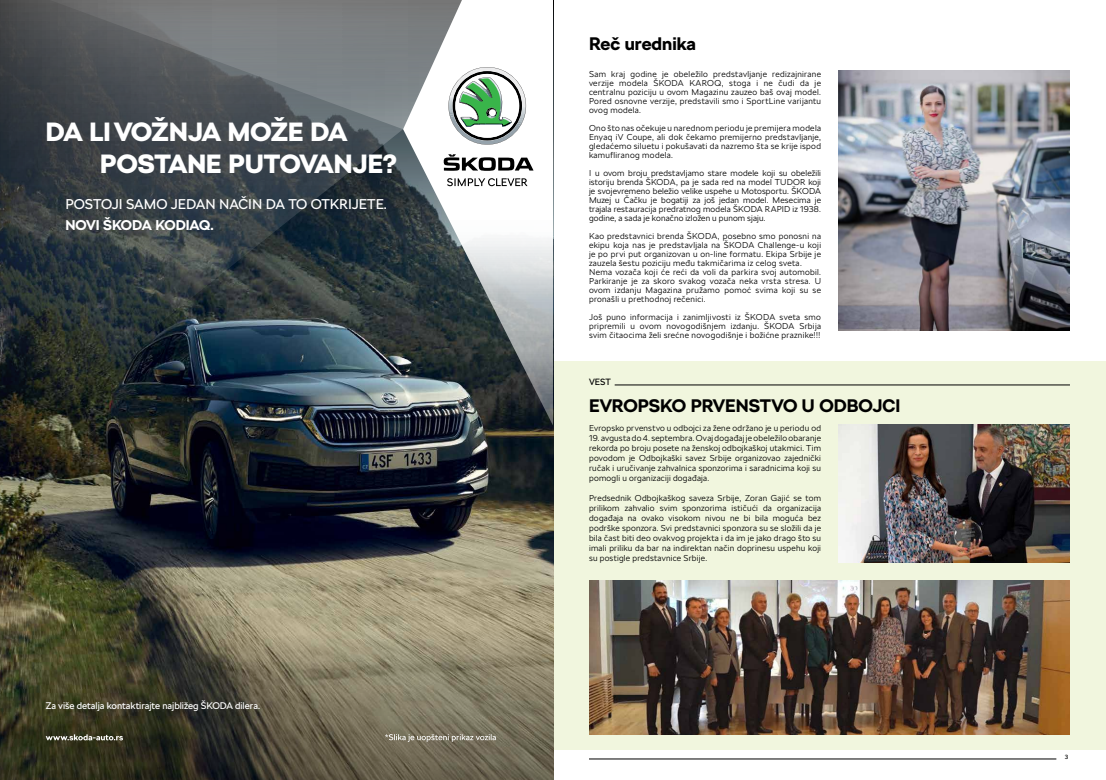
<style>
.page{position:relative;width:1106px;height:780px;background:#fff}
.page>*{position:absolute;margin:0;border:0;box-sizing:border-box;transform-origin:0 0}
.t1{font:900 26.2px/31.5px "SKODA Next";color:#fff}
.t2{font:700 18px "SKODA Next";color:#000}
.t3{font:14.1px "SKODA Next";color:#fff}
.t4{font:700 14.1px "SKODA Next";color:#fff}
.t5{font:9.6px "SKODA Next";letter-spacing:-.005em;color:#fff}
.t6{font:9px "SKODA Next";color:#000}
.t7{font:300 8.5px/9px "SKODA Next";letter-spacing:.035em;color:#000;text-align:justify}
.t8{font:6px "SKODA Next";color:#000}
</style>
<div class="page">
<hr style="left:589px;top:758px;width:467px;height:1px;background:#000">
<div style="left:552px;top:361px;width:554px;height:388px;background:#f1f6de"></div>
<img style="left:838px;top:70px;width:232px;height:260px">
<hr style="left:614px;top:384px;width:456px;height:1px;background:#000">
<img style="left:589px;top:580px;width:481px;height:154px">
<img style="left:838px;top:424px;width:232px;height:138px">
<img style="left:0;top:425px;width:553px;height:192px">
<img style="left:0;top:130px;width:473px;height:334px">
<svg style="left:0;top:0;width:403px;height:130px;background:#5e6366"></svg>
<svg style="left:403px;top:0;width:150px;height:425px"></svg>
<svg style="left:448px;top:67px;width:78px;height:78px"></svg>
<div style="left:489px;top:109px;width:7px;height:7px;background:#fff;border-radius:50%"></div>
<svg style="left:444px;top:154px;width:89px;height:17px"></svg>
<svg style="left:447px;top:178px;width:80px;height:8px"></svg>
<svg style="left:0;top:617px;width:553px;height:163px;background:#625d48"></svg>
<svg style="left:46px;top:734px;width:77px;height:6px"></svg>
<svg style="left:385px;top:734px;width:111px;height:8px"></svg>
<svg style="left:0;top:776px;width:4px;height:4px"></svg>
<h1 class="t1" style="left:100px;top:116px;width:298px;text-indent:-54px">DA LI VOŽNJA MOŽE DA<br>POSTANE PUTOVANJE?</h1>
<h3 class="t3" style="left:65px;top:196px;width:323px">POSTOJI SAMO JEDAN NAČIN DA TO OTKRIJETE.</h3>
<h3 class="t4" style="left:65px;top:216px;width:150px">NOVI ŠKODA KODIAQ.</h3>
<p class="t5" style="left:46px;top:699px;width:216px">Za više detalja kontaktirajte najbližeg ŠKODA dilera.</p>
<h2 class="t2" style="left:589px;top:32px;width:108px">Reč urednika</h2>
<p class="t7" style="left:589px;top:69px;width:233px">Sam kraj godine je obeležilo predstavljanje redizajnirane verzije modela ŠKODA KAROQ, stoga i ne čudi da je centralnu poziciju u ovom Magazinu zauzeo baš ovaj model.<br>Pored osnovne verzije, predstavili smo i SportLine varijantu ovog modela.</p>
<p class="t7" style="left:589px;top:123px;width:233px">Ono što nas očekuje u narednom periodu je premijera modela Enyaq iV Coupe, ali dok čekamo premijerno predstavljanje, gledaćemo siluetu i pokušavati da nazremo šta se krije ispod kamufliranog modela.</p>
<p class="t7" style="left:589px;top:168px;width:233px">I u ovom broju predstavljamo stare modele koji su obeležili istoriju brenda ŠKODA, pa je sada red na model TUDOR koji je svojevremeno beležio velike uspehe u Motosportu. ŠKODA Muzej u Čačku je bogatiji za još jedan model. Mesecima je trajala restauracija predratnog modela ŠKODA RAPID iz 1938. godine, a sada je konačno izložen u punom sjaju.</p>
<p class="t7" style="left:589px;top:231px;width:233px;text-align:left">Kao predstavnici brenda ŠKODA, posebno smo ponosni na ekipu koja nas je predstavljala na ŠKODA Challenge-u koji je po prvi put organizovan u on-line formatu. Ekipa Srbije je zauzela šestu poziciju među takmičarima iz celog sveta.<br>Nema vozača koji će reći da voli da parkira svoj automobil.<br>Parkiranje je za skoro svakog vozača neka vrsta stresa. U ovom izdanju Magazina pružamo pomoć svima koji su se pronašli u prethodnoj rečenici.</p>
<p class="t7" style="left:589px;top:313px;width:233px">Još puno informacija i zanimljivosti iz ŠKODA sveta smo pripremili u ovom novogodišnjem izdanju. ŠKODA Srbija svim čitaocima želi srećne novogodišnje i božićne praznike!!!</p>
<p class="t6" style="left:589px;top:377px;width:23px">VEST</p>
<h2 class="t2" style="left:589px;top:395px;width:313px">EVROPSKO PRVENSTVO U ODBOJCI</h2>
<p class="t7" style="left:589px;top:423px;width:233px">Evropsko prvenstvo u odbojci za žene održano je u periodu od</p>
<p class="t7" style="left:589px;top:432px;width:233px;line-height:10px">19. avgusta do 4. septembra. Ovaj događaj je obeležilo obaranje rekorda po broju posete na ženskoj odbojkaškoj utakmici. Tim povodom je Odbojkaški savez Srbije organizovao zajednički ručak i uručivanje zahvalnica sponzorima i saradnicima koji su pomogli u organizaciji događaja.</p>
<p class="t7" style="left:589px;top:492px;width:233px;line-height:10px">Predsednik Odbojkaškog saveza Srbije, Zoran Gajić se tom prilikom zahvalio svim sponzorima ističući da organizacija događaja na ovako visokom nivou ne bi bila moguća bez podrške sponzora. Svi predstavnici sponzora su se složili da je bila čast biti deo ovakvog projekta i da im je jako drago što su imali priliku da bar na indirektan način doprinesu uspehu koji su postigle predstavnice Srbije.</p>
<p class="t8" style="left:1065px;top:753px;width:5px">3</p>
</div>
